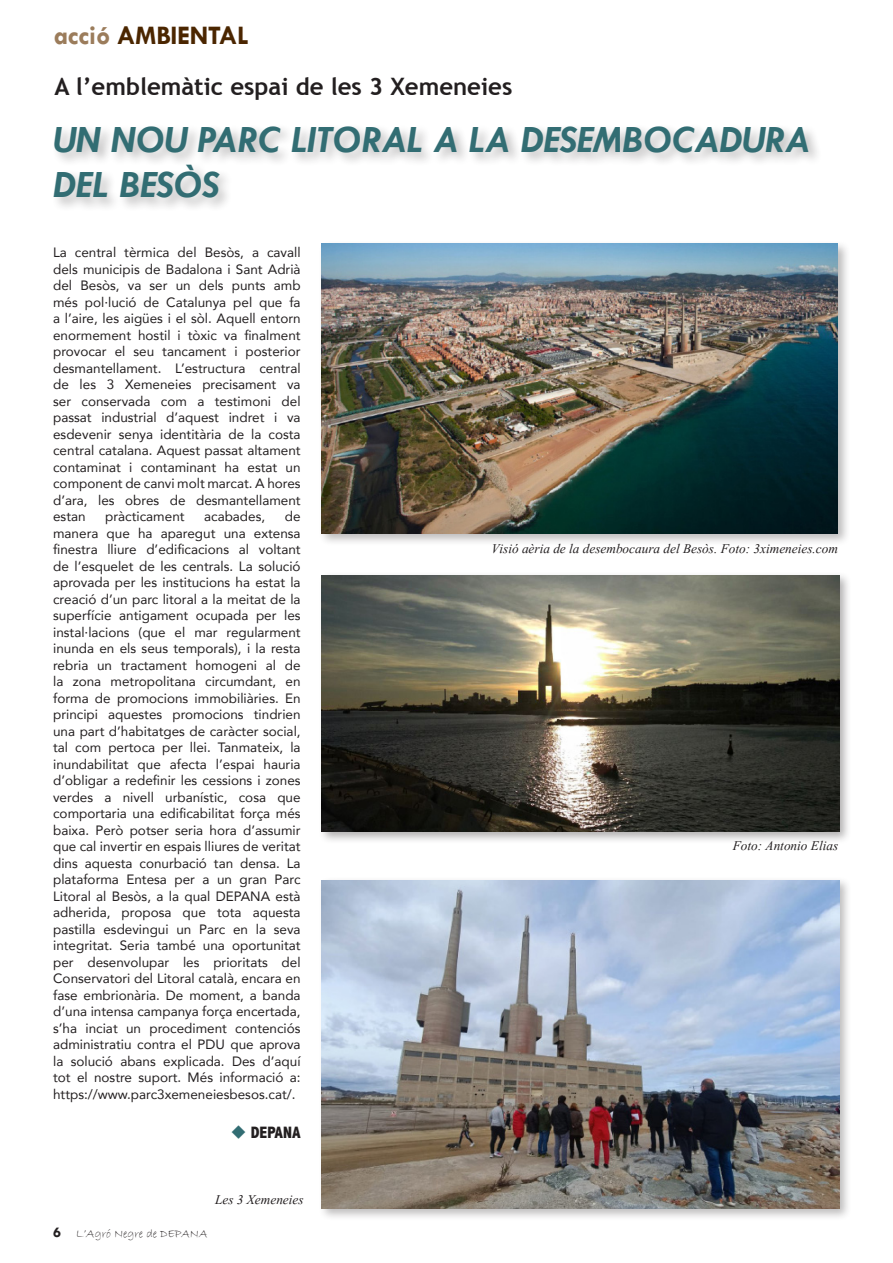
<style>
.page{position:relative;width:893px;height:1263px;background:#fff}
.page>*{position:absolute;margin:0;border:0;box-sizing:border-box;transform-origin:0 0}
.firma_foto{font:italic 700 39px/45px "Tw Cen";color:#326d73}
.t1{font:700 27px "Tw Cen";letter-spacing:-.01em;color:#4b2600}
.Heading_1{font:700 24px "Trebuchet MS";color:#231f20}
.firma_foto-2{font:16.5px "Vijaya";color:#231f20}
.firma_foto-3{font:800 condensed 16.5px "Abadi";color:#231f20}
.t2{font:700 15px "Tw Cen";color:#231f20}
.firma_foto-4{font:13.5px/16.5px "Avenir";color:#231f20;text-align:justify}
.t3{font:12px "Bradley Hand ITC";color:#231f20}
.s1{color:#9b7c5b}
.s2{color:#326d73}
</style>
<div class="page">
<div style="left:318px;top:572px;width:534px;height:272px;background:#231f20;opacity:.35"></div>
<img style="left:322px;top:575px;width:517px;height:257px">
<div style="left:51px;top:124px;width:771px;height:88px;background:#231f20;opacity:.3"></div>
<div style="left:318px;top:876px;width:533px;height:345px;background:#231f20;opacity:.3"></div>
<img style="left:322px;top:880px;width:517px;height:329px">
<div style="left:318px;top:240px;width:532px;height:306px;background:#231f20;opacity:.3"></div>
<img style="left:322px;top:244px;width:516px;height:290px">
<p class="t1" style="left:54px;top:19px;width:196px"><span class="s1">acció</span> AMBIENTAL</p>
<p class="Heading_1" style="left:55px;top:72px;width:459px">A l’emblemàtic espai de les 3 Xemeneies</p>
<p class="firma_foto" style="left:53px;top:116px;width:759px">UN NOU PARC LITORAL A LA DESEMBOCADURA<br>DEL BESÒS</p>
<p class="firma_foto-4" style="left:53px;top:244px;width:249px">La central tèrmica del Besòs, a cavall dels municipis de Badalona i Sant Adrià del Besòs, va ser un dels punts amb més pol·lució de Catalunya pel que fa a l’aire, les aigües i el sòl. Aquell entorn enormement hostil i tòxic va finalment provocar el seu tancament i posterior desmantellament. L’estructura central de les 3 Xemeneies precisament va ser conservada com a testimoni del passat industrial d’aquest indret i va esdevenir senya identitària de la costa central catalana. Aquest passat altament contaminat i contaminant ha estat un component de canvi molt marcat. A hores d’ara, les obres de desmantellament estan</p>
<p class="firma_foto-4" style="left:53px;top:508px;width:249px;text-indent:232px">de manera que ha aparegut una extensa finestra lliure d’edificacions al voltant de l’esquelet de les centrals. La solució aprovada per les institucions ha estat la creació d’un parc litoral a la meitat de la superfície antigament ocupada per les instal·lacions (que el mar regularment inunda en els seus temporals), i la resta rebria un tractament homogeni al de la zona metropolitana circumdant, en forma de promocions immobiliàries. En principi aquestes promocions tindrien una part d’habitatges de caràcter social, tal com pertoca per llei. Tanmateix, la inundabilitat que afecta l’espai hauria d’obligar a redefinir les cessions i zones verdes a nivell urbanístic, cosa que comportaria una edificabilitat força més baixa. Però potser seria hora d’assumir que cal invertir en espais lliures de veritat dins aquesta conurbació tan densa. La plataforma Entesa per a un gran Parc Litoral al Besòs, a la qual DEPANA està adherida, proposa que tota aquesta pastilla esdevingui un Parc en la seva integritat. Seria també una oportunitat per desenvolupar les prioritats del Conservatori del Litoral català, encara en fase embrionària. De moment, a banda d’una intensa campanya força encertada, s’ha inciat un procediment contenciós administratiu contra el PDU que aprova la solució abans explicada. Des d’aquí tot el nostre suport. Més informació a: https://www.parc3xemeneiesbesos.cat/.</p>
<p class="firma_foto-3" style="left:230px;top:1123px;width:72px"><span class="s2">◆</span> DEPANA</p>
<p class="firma_foto-4" style="left:105px;top:508px;width:81px">pràcticament</p>
<p class="firma_foto-4" style="left:204px;top:508px;width:63px">acabades,</p>
<p class="firma_foto-2" style="left:215px;top:1187px;width:90px">Les 3 Xemeneies</p>
<p class="t2" style="left:53px;top:1223px;width:9px">6</p>
<p class="t3" style="left:76px;top:1226px;width:133px">L’Agró Negre de DEPANA</p>
<p class="firma_foto-2" style="left:491px;top:535px;width:348px">Visió aèria de la desembocaura del Besòs. Foto: 3ximeneies.com</p>
<p class="firma_foto-2" style="left:733px;top:832px;width:107px">Foto: Antonio Elias</p>
</div>
